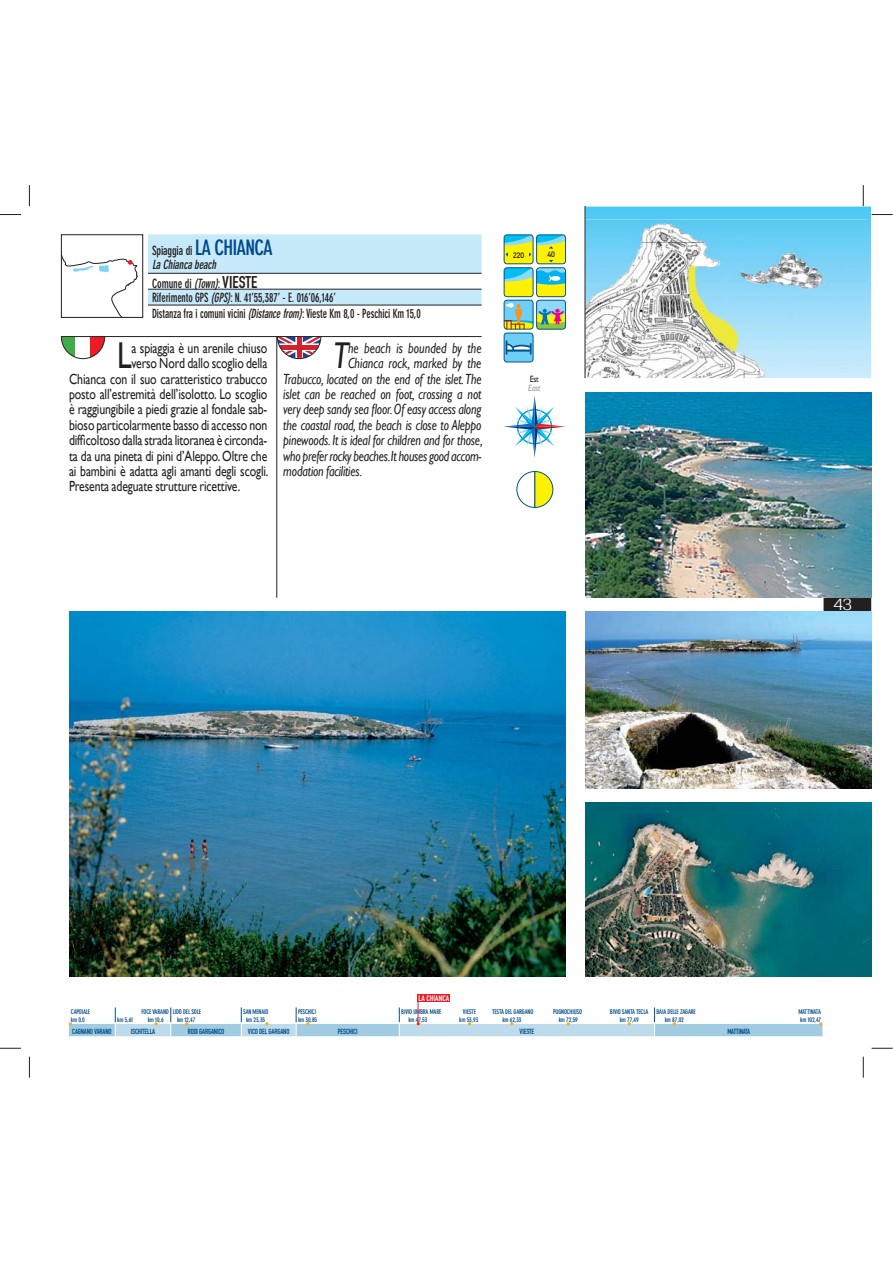
<style>
.page{position:relative;width:893px;height:1263px;background:#fff}
.page>*{position:absolute;margin:0;border:0;box-sizing:border-box;transform-origin:0 0}
.t1{font:37.35px "Gill Sans";color:#231f20;scale:.8 1}
.t2{font:italic 37.35px "Gill Sans";color:#231f20;scale:.8 1}
.t3{font:14.7px "Gill Sans";letter-spacing:-.01em;color:#231f20;scale:.8 1}
.t4{font:italic 14.7px "Gill Sans";letter-spacing:-.01em;color:#231f20;scale:.8 1}
.t5{font:700 condensed 12.6px/14.2px "DIN Neuzeit Grotesk";letter-spacing:-.01em;color:#231f20;scale:.9 1}
.t6{font:700 condensed 12.6px "DIN Neuzeit Grotesk";letter-spacing:-.01em;color:#231f20;scale:.85 1}
.t7{font:italic 700 condensed 12.6px/14px "DIN Neuzeit Grotesk";color:#231f20;scale:.9 1}
.t8{font:italic 9.15px "Gill Sans";color:#939598;scale:.85 1}
.t9{font:9.15px "Gill Sans";color:#231f20;scale:.85 1}
.t10{font:7.95px "DIN Engschrift";color:#fff;scale:1.06 1}
.t11{font:7.8px "DIN Mittelschrift Alternate";color:#231f20}
.t12{font:7.35px "DIN Engschrift";letter-spacing:-.02em;color:#004b88}
.t13{font:700 condensed 6.45px "DIN Neuzeit Grotesk";letter-spacing:-.03em;color:#004b88}
.s1{font-style:normal}
.s2{font-style:normal;font-size:21px;color:#004a8f}
.s3{font-style:italic}
.s4{font-family:"DIN Engschrift";font-weight:400;font-stretch:normal;font-size:16.8px}
</style>
<div class="page">
<div style="left:823px;top:598px;width:48px;height:14px;background:#231f20"></div>
<img style="left:586px;top:207px;width:285px;height:171px">
<img style="left:585px;top:612px;width:286px;height:176px">
<hr style="left:276px;top:336px;width:1px;height:262px;background:#231f20">
<svg style="left:61px;top:337px;width:44px;height:22px"></svg>
<svg style="left:277px;top:337px;width:45px;height:22px"></svg>
<hr style="left:61px;top:336px;width:421px;height:1px;background:#231f20">
<div style="left:504px;top:333px;width:29px;height:29px;background:#6dcff6;border-radius:3px"></div>
<div style="left:504px;top:333px;width:29px;height:29px;border:1px solid #00548e;border-radius:3px"></div>
<svg style="left:506px;top:340px;width:25px;height:15px"></svg>
<svg style="left:503px;top:235px;width:64px;height:95px"></svg>
<svg style="left:516px;top:471px;width:38px;height:37px"></svg>
<svg style="left:504px;top:396px;width:62px;height:62px"></svg>
<div style="left:61px;top:234px;width:82px;height:84px;border:1px solid #231f20"></div>
<svg style="left:148px;top:234px;width:334px;height:71px"></svg>
<hr style="left:148px;top:273px;width:334px;height:1px;background:#231f20">
<hr style="left:148px;top:289px;width:334px;height:1px;background:#231f20">
<hr style="left:148px;top:305px;width:334px;height:1px;background:#231f20">
<svg style="left:61px;top:254px;width:77px;height:64px"></svg>
<img style="left:69px;top:612px;width:496px;height:365px">
<svg style="left:69px;top:995px;width:754px;height:41px"></svg>
<div style="left:418px;top:994px;width:32px;height:8px;background:#ed1c24"></div>
<img style="left:586px;top:219px;width:281px;height:159px">
<img style="left:585px;top:392px;width:286px;height:206px">
<hr style="left:585px;top:207px;width:1px;height:171px;background:#231f20">
<img style="left:585px;top:802px;width:286px;height:175px">
<svg style="left:0;top:214px;width:21px;height:1px"></svg>
<svg style="left:872px;top:214px;width:21px;height:1px"></svg>
<svg style="left:0;top:1048px;width:21px;height:1px"></svg>
<svg style="left:872px;top:1048px;width:21px;height:1px"></svg>
<svg style="left:29px;top:185px;width:1px;height:21px"></svg>
<svg style="left:29px;top:1057px;width:1px;height:21px"></svg>
<svg style="left:863px;top:185px;width:1px;height:21px"></svg>
<svg style="left:863px;top:1057px;width:1px;height:21px"></svg>
<p class="t7" style="left:152px;top:244px;width:136px"><span class="s1">Spiaggia di</span> <span class="s2">LA CHIANCA<br></span>La Chianca beach</p>
<p class="t5" style="left:152px;top:277px;width:206px">Comune di <span class="s3">(Town)</span>: <span class="s4">VIESTE<br></span>Riferimento GPS <span class="s3">(GPS)</span>: N. 41’55,387’ - E. 016’06,146’</p>
<p class="t6" style="left:152px;top:309px;width:318px">Distanza fra i comuni vicini <span class="s3">(Distance from)</span>: Vieste Km 8,0 - Peschici Km 15,0</p>
<h1 class="t1" style="left:117px;top:334px;width:20px">L</h1>
<p class="t3" style="left:131px;top:339px;width:172px">a spiaggia è un arenile chiuso</p>
<p class="t3" style="left:131px;top:355px;width:172px">verso Nord dallo scoglio della</p>
<p class="t3" style="left:69px;top:370px;width:249px">Chianca con il suo caratteristico trabucco</p>
<p class="t3" style="left:69px;top:385px;width:249px">posto all’estremità dell’isolotto. Lo scoglio</p>
<p class="t3" style="left:69px;top:401px;width:249px">è raggiungibile a piedi grazie al fondale sab-</p>
<p class="t3" style="left:69px;top:416px;width:249px">bioso particolarmente basso di accesso non</p>
<p class="t3" style="left:69px;top:432px;width:249px">difficoltoso dalla strada litoranea è circonda-</p>
<p class="t3" style="left:69px;top:447px;width:249px">ta da una pineta di pini d’Aleppo. Oltre che</p>
<p class="t3" style="left:69px;top:463px;width:251px">ai bambini è adatta agli amanti degli scogli.</p>
<p class="t3" style="left:69px;top:478px;width:216px">Presenta adeguate strutture ricettive.</p>
<h1 class="t2" style="left:333px;top:334px;width:21px">T</h1>
<p class="t4" style="left:348px;top:339px;width:168px">he beach is bounded by the</p>
<p class="t4" style="left:348px;top:355px;width:168px">Chianca rock, marked by the</p>
<p class="t4" style="left:283px;top:370px;width:249px">Trabucco, located on the end of the islet. The</p>
<p class="t4" style="left:283px;top:386px;width:249px">islet can be reached on foot, crossing a not</p>
<p class="t4" style="left:283px;top:401px;width:249px">very deep sandy sea floor. Of easy access along</p>
<p class="t4" style="left:283px;top:416px;width:249px">the coastal road, the beach is close to Aleppo</p>
<p class="t4" style="left:283px;top:432px;width:251px">pinewoods. It is ideal for children and for those,</p>
<p class="t4" style="left:283px;top:447px;width:249px">who prefer rocky beaches.It houses good accom-</p>
<p class="t4" style="left:283px;top:463px;width:100px">modation facilities.</p>
<p class="t11" style="left:513px;top:252px;width:13px">220</p>
<p class="t11" style="left:547px;top:252px;width:9px">40</p>
<p class="t9" style="left:530px;top:374px;width:12px">Est</p>
<p class="t8" style="left:528px;top:382px;width:16px">East</p>
<p class="t10" style="left:418px;top:995px;width:31px">LA CHIANCA</p>
<p class="t13" style="left:71px;top:1010px;width:21px">CAPOIALE</p>
<p class="t13" style="left:142px;top:1010px;width:61px">FOCE VARANO LIDO DEL SOLE</p>
<p class="t13" style="left:243px;top:1010px;width:27px">SAN MENAIO</p>
<p class="t13" style="left:298px;top:1010px;width:20px">PESCHICI</p>
<p class="t13" style="left:401px;top:1010px;width:42px">BIVIO UMBRA MARE</p>
<p class="t13" style="left:463px;top:1010px;width:15px">VIESTE</p>
<p class="t13" style="left:492px;top:1010px;width:43px">TESTA DEL GARGANO</p>
<p class="t13" style="left:553px;top:1010px;width:30px">PUGNOCHIUSO</p>
<p class="t13" style="left:610px;top:1010px;width:40px">BIVIO SANTA TECLA</p>
<p class="t13" style="left:656px;top:1010px;width:41px">BAIA DELLE ZAGARE</p>
<p class="t13" style="left:798px;top:1010px;width:24px">MATTINATA</p>
<p class="t13" style="left:71px;top:1017px;width:16px">km 0,0</p>
<p class="t13" style="left:117px;top:1017px;width:17px">km 5,61</p>
<p class="t13" style="left:148px;top:1017px;width:17px">km 10,6</p>
<p class="t13" style="left:177px;top:1017px;width:20px">km 12,47</p>
<p class="t13" style="left:246px;top:1017px;width:21px">km 23,35</p>
<p class="t13" style="left:298px;top:1017px;width:21px">km 30,85</p>
<p class="t13" style="left:408px;top:1017px;width:21px">km 47,53</p>
<p class="t13" style="left:459px;top:1017px;width:21px">km 53,93</p>
<p class="t13" style="left:502px;top:1017px;width:21px">km 62,33</p>
<p class="t13" style="left:559px;top:1017px;width:21px">km 72,59</p>
<p class="t13" style="left:620px;top:1017px;width:21px">km 77,49</p>
<p class="t13" style="left:665px;top:1017px;width:21px">km 87,02</p>
<p class="t13" style="left:800px;top:1017px;width:22px">km 102,47</p>
<p class="t12" style="left:72px;top:1028px;width:41px">CAGNANO VARANO</p>
<p class="t12" style="left:131px;top:1028px;width:26px">ISCHITELLA</p>
<p class="t12" style="left:188px;top:1028px;width:38px">RODI GARGANICO</p>
<p class="t12" style="left:248px;top:1028px;width:43px">VICO DEL GARGANO</p>
<p class="t12" style="left:338px;top:1028px;width:21px">PESCHICI</p>
<p class="t12" style="left:519px;top:1028px;width:16px">VIESTE</p>
<p class="t12" style="left:727px;top:1028px;width:24px">MATTINATA</p>
</div>
